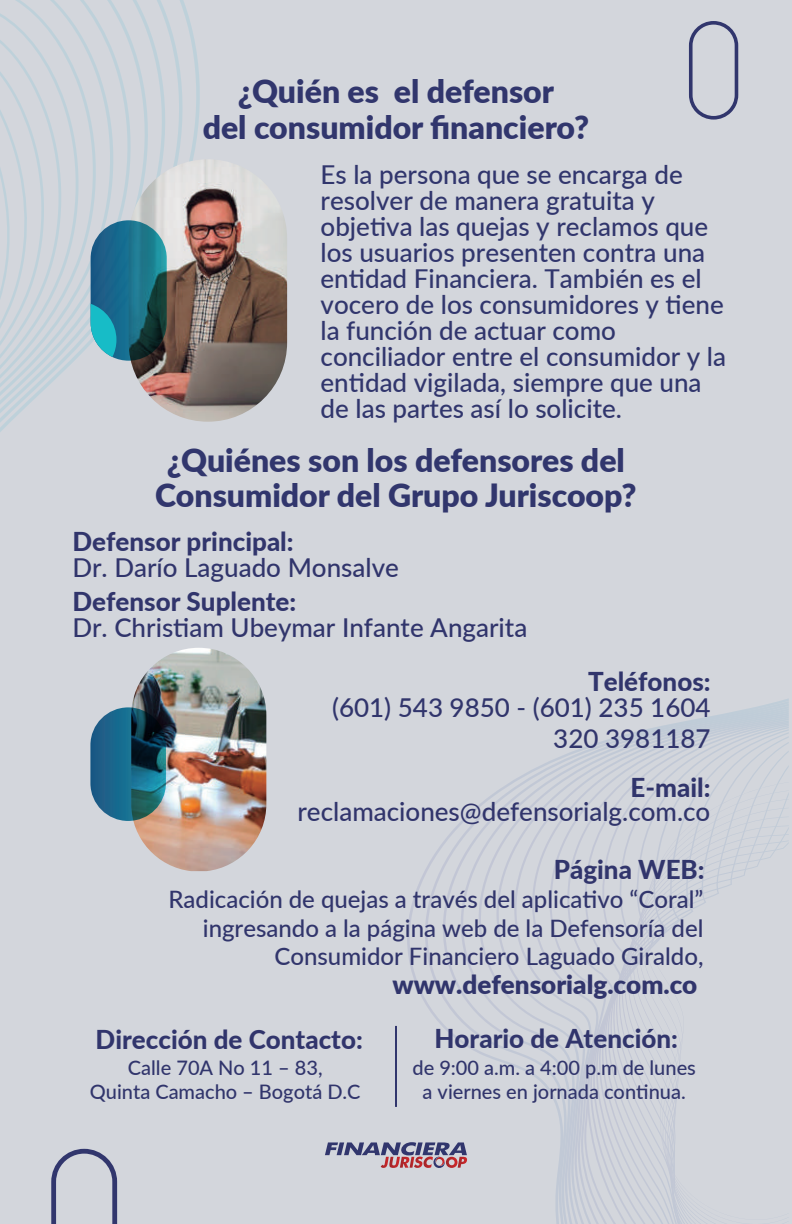
<style>
.page{position:relative;width:792px;height:1224px;background:#d3d6dc}
.page>*{position:absolute;margin:0;border:0;box-sizing:border-box;transform-origin:0 0}
.t1{font:900 32px/34.8px "Lato";color:#31366d;text-align:center}
.t2{font:500 26px/26px "Lato";color:#31366d}
.t3{font:500 26px/31.2px "Lato";color:#31356c;text-align:right}
.t4{font:800 26px "Lato";color:#31356c}
.t5{font:900 26px "Lato";color:#31356c}
.t6{font:500 24px/28.8px "Lato";color:#31356c;text-align:right}
.t7{font:500 20px/24px "Lato";color:#31356c;text-align:center}
</style>
<div class="page">
<svg style="left:476px;top:708px;width:313px;height:351px"></svg>
<svg style="left:494px;top:711px;width:295px;height:355px"></svg>
<svg style="left:512px;top:713px;width:277px;height:361px"></svg>
<svg style="left:530px;top:715px;width:259px;height:373px"></svg>
<svg style="left:547px;top:716px;width:242px;height:508px"></svg>
<svg style="left:564px;top:718px;width:225px;height:506px"></svg>
<svg style="left:582px;top:720px;width:207px;height:504px"></svg>
<svg style="left:600px;top:729px;width:189px;height:495px"></svg>
<svg style="left:605px;top:736px;width:184px;height:488px"></svg>
<svg style="left:608px;top:742px;width:181px;height:482px"></svg>
<svg style="left:610px;top:750px;width:179px;height:474px"></svg>
<svg style="left:613px;top:765px;width:176px;height:459px"></svg>
<svg style="left:615px;top:792px;width:20px;height:432px"></svg>
<svg style="left:637px;top:782px;width:152px;height:442px"></svg>
<svg style="left:0;top:19px;width:200px;height:413px"></svg>
<svg style="left:0;top:0;width:189px;height:423px"></svg>
<svg style="left:0;top:0;width:171px;height:414px"></svg>
<svg style="left:0;top:379px;width:154px;height:26px"></svg>
<svg style="left:0;top:379px;width:136px;height:17px"></svg>
<svg style="left:0;top:379px;width:118px;height:9px"></svg>
<img style="left:129px;top:159px;width:158px;height:263px;border-radius:79px">
<svg style="left:0;top:0;width:167px;height:379px"></svg>
<svg style="left:689px;top:21px;width:49px;height:99px"></svg>
<svg style="left:51px;top:1148px;width:66px;height:76px"></svg>
<svg style="left:325px;top:1142px;width:142px;height:26px"></svg>
<img style="left:131px;top:648px;width:135px;height:223px">
<svg style="left:90px;top:707px;width:76px;height:114px;background:#185b75"></svg>
<hr style="left:395px;top:1026px;width:2px;height:81px;background:#31366d">
<p class="t1" style="left:238px;top:73px;width:318px">¿Quién es el defensor</p>
<p class="t1" style="left:203px;top:109px;width:388px">del consumidor financiero?</p>
<p class="t2" style="left:321px;top:160px;width:407px">Es la persona que se encarga de resolver de manera gratuita y objetiva las quejas y reclamos que los usuarios presenten contra una entidad Financiera. También es el vocero de los consumidores y tiene la función de actuar como conciliador entre el consumidor y la entidad vigilada, siempre que una de las partes así lo solicite.</p>
<p class="t1" style="left:155px;top:442px;width:483px">¿Quiénes son los defensores del<br>Consumidor del Grupo Juriscoop?</p>
<p class="t4" style="left:72px;top:522px;width:223px">Defensor principal:</p>
<p class="t3" style="left:72px;top:551px;width:328px">Dr. Darío Laguado Monsalve</p>
<p class="t4" style="left:72px;top:582px;width:225px">Defensor Suplente:</p>
<p class="t3" style="left:72px;top:611px;width:456px">Dr. Christiam Ubeymar Infante Angarita</p>
<p class="t4" style="left:588px;top:662px;width:124px">Teléfonos:</p>
<p class="t3" style="left:332px;top:691px;width:380px">(601) 543 9850 - (601) 235 1604<br>320 3981187</p>
<p class="t4" style="left:631px;top:768px;width:82px">E-mail:</p>
<p class="t3" style="left:297px;top:795px;width:414px">reclamaciones@defensorialg.com.co</p>
<p class="t4" style="left:554px;top:850px;width:152px">Página WEB:</p>
<p class="t6" style="left:168px;top:884px;width:537px">Radicación de quejas a través del aplicativo “Coral” ingresando a la página web de la Defensoría del<br>Consumidor Financiero Laguado Giraldo,</p>
<p class="t4" style="left:96px;top:1020px;width:269px">Dirección de Contacto:</p>
<p class="t7" style="left:90px;top:1055px;width:272px">Calle 70A No 11 – 83,<br>Quinta Camacho – Bogotá D.C</p>
<p class="t5" style="left:392px;top:965px;width:306px">www.defensorialg.com.co</p>
<p class="t4" style="left:434px;top:1019px;width:245px">Horario de Atención:</p>
<p class="t7" style="left:412px;top:1055px;width:285px">de 9:00 a.m. a 4:00 p.m de lunes a viernes en jornada continua.</p>
</div>
